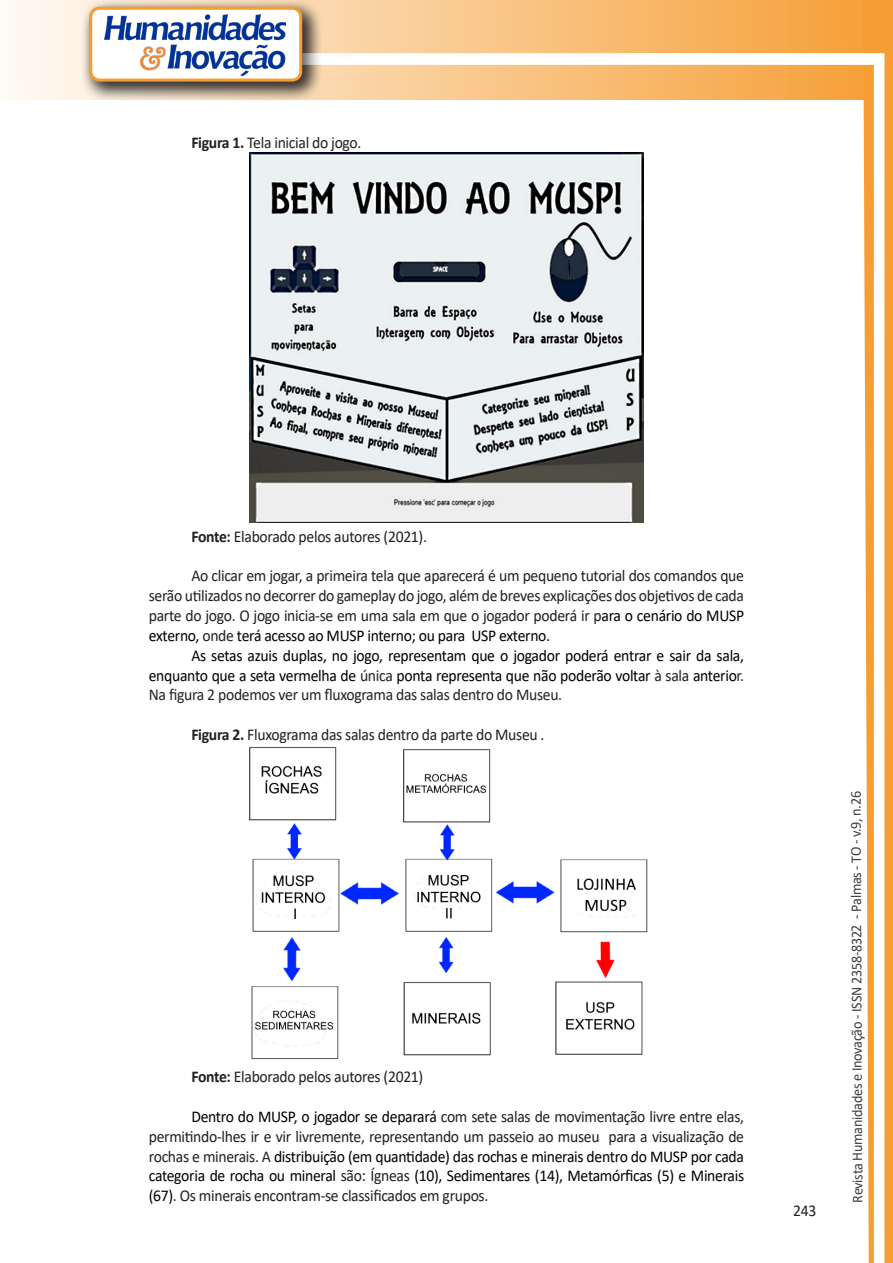
<style>
.page{position:relative;width:893px;height:1263px;background:#fff}
.page>*{position:absolute;margin:0;border:0;box-sizing:border-box;transform-origin:0 0}
.texto{font:16.5px/19.8px "Calibri";letter-spacing:-.02em;color:#231f20;text-align:justify;scale:.95 1}
.texto-2{font:16.5px/19.8px "Calibri";letter-spacing:-.02em;color:#000;text-align:justify;scale:.95 1}
.t1{font:15px "Calibri";letter-spacing:-.025em;color:#3e3e3f;scale:.95 1}
.s1{font-weight:700}
.s2{color:#000}
.s3{color:#231f20}
.s4{color:#222}
</style>
<div class="page">
<svg style="left:5px;top:0;width:858px;height:100px;background:#f9c484"></svg>
<div style="left:302px;top:53px;width:582px;height:12px;background:#fff;border:2px solid #fff"></div>
<svg style="left:863px;top:0;width:30px;height:1263px"></svg>
<div style="left:81px;top:0;width:241px;height:102px;background:#231f20;opacity:.75"></div>
<svg style="left:91px;top:8px;width:210px;height:72px"></svg>
<div style="left:89px;top:7px;width:213px;height:75px;border:3px solid #f69e34;border-radius:9px"></div>
<img style="left:249px;top:152px;width:395px;height:370px">
<img style="left:249px;top:746px;width:399px;height:314px">
<p class="texto" style="left:191px;top:133px;width:181px"><span class="s1">Figura 1.</span> Tela inicial do jogo.</p>
<p class="texto" style="left:191px;top:526px;width:250px"><span class="s1">Fonte:</span> Elaborado pelos autores (2021).</p>
<p class="texto" style="left:149px;top:566px;width:628px;text-indent:43px">Ao clicar em jogar, a primeira tela que aparecerá é um pequeno tutorial dos comandos que serão utilizados no decorrer do gameplay do jogo, além de breves explicações dos objetivos de cada parte do jogo. O jogo inicia-se em uma sala em que o jogador poderá ir p<span class="s2">ara o cenário do MUSP externo,</span> onde <span class="s2">terá acesso ao MUSP interno; ou para USP externo.</span></p>
<p class="texto-2" style="left:149px;top:645px;width:628px;text-indent:43px">As setas azuis duplas, no jogo, representam que o jogador poderá entrar e sair da sala, enquanto que a seta vermelha de <span class="s3">única</span> ponta representa que não poderão voltar <span class="s3">à sala</span> anterio<span class="s4">r.<br>Na figura 2 podemos ver um fluxograma das salas dentro do Museu.</span></p>
<p class="texto" style="left:191px;top:724px;width:373px"><span class="s1">Figura 2.</span> Fluxograma das salas dentro da parte do Museu .</p>
<p class="texto" style="left:191px;top:1066px;width:246px"><span class="s1">Fonte:</span> Elaborado pelos autores (2021)</p>
<p class="texto" style="left:149px;top:1106px;width:628px;text-indent:43px"><span class="s2">Dentro do MUSP, o jogador se deparará</span> com sete salas de movimentação livre entre elas, permitindo-lhes ir e vir livremente, representando um passeio ao museu para a visualização de rochas e minerais. A <span class="s2">distribuição (em quantidade) das rochas e minerais dentro do MUSP por cada categoria de rocha ou mineral</span> são<span class="s2">:</span> Ígneas <span class="s2">(10), Sedimentares (14), Metamórficas (5) e Minerais (67)</span>. Os minerais encontram-se classificados em grupos.</p>
<p class="texto" style="left:793px;top:1200px;width:26px">243</p>
<p class="t1" style="left:846px;top:1203px;width:435px;rotate:-90deg">Revista Humanidades e Inovação - ISSN 2358-8322 - Palmas - TO - v.9, n.26</p>
</div>
